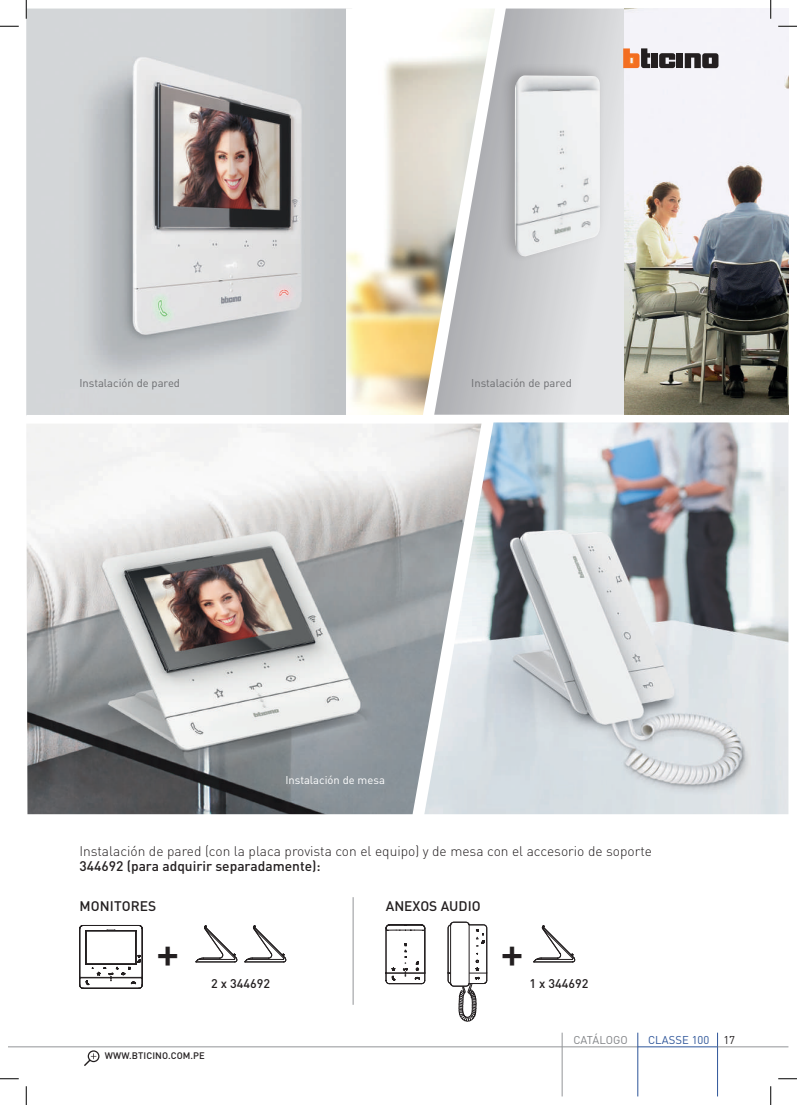
<style>
.page{position:relative;width:797px;height:1105px;background:#fff}
.page>*{position:absolute;margin:0;border:0;box-sizing:border-box;transform-origin:0 0}
.t1{font:500 43.75px "DIN Pro";color:#231f20}
.t2{font:300 13.75px "DIN Pro";color:#231f20}
.t3{font:500 13.75px "DIN Pro";color:#231f20}
.t4{font:500 12.5px "DIN Pro";color:#231f20}
.t5{font:11.25px "DIN Pro";color:#6c6d70}
.t6{font:11.25px "DIN Pro";color:#fff}
.t7{font:11.25px "DIN Pro";letter-spacing:.01em;color:#2e5599}
.t8{font:11.25px "DIN Pro";color:#808285}
.t9{font:11.25px "DIN Pro";color:#231f20}
.t10{font:500 9.38px "DIN Pro";letter-spacing:.01em;color:#231f20}
</style>
<div class="page">
<hr style="left:9px;top:1046px;width:628px;height:1px;background:#939598">
<div style="left:88px;top:1050px;width:11px;height:12px;border:1px solid #231f20;border-radius:50%"></div>
<svg style="left:84px;top:1053px;width:12px;height:13px"></svg>
<hr style="left:717px;top:1033px;width:1px;height:63px;background:#2e5599">
<hr style="left:637px;top:1033px;width:1px;height:63px;background:#2e5599">
<hr style="left:637px;top:1046px;width:80px;height:1px;background:#2e5599">
<hr style="left:717px;top:1046px;width:71px;height:1px;background:#939598">
<hr style="left:562px;top:1033px;width:1px;height:63px;background:#939598">
<svg style="left:495px;top:9px;width:129px;height:406px;background:#d4d5d7"></svg>
<img style="left:455px;top:422px;width:333px;height:392px">
<img style="left:26px;top:424px;width:455px;height:390px">
<div style="left:499px;top:62px;width:106px;height:201px;background:#231f20;opacity:.23"></div>
<img style="left:515px;top:75px;width:85px;height:181px">
<img style="left:624px;top:9px;width:164px;height:406px">
<img style="left:26px;top:9px;width:320px;height:406px">
<img style="left:346px;top:9px;width:149px;height:406px">
<svg style="left:79px;top:925px;width:64px;height:64px"></svg>
<svg style="left:447px;top:921px;width:40px;height:101px"></svg>
<svg style="left:385px;top:924px;width:40px;height:60px"></svg>
<svg style="left:195px;top:925px;width:42px;height:38px"></svg>
<svg style="left:244px;top:925px;width:42px;height:38px"></svg>
<svg style="left:533px;top:925px;width:42px;height:38px"></svg>
<hr style="left:353px;top:897px;width:1px;height:108px;background:#939598">
<div style="left:651px;top:53px;width:7px;height:15px;background:#231f20"></div>
<div style="left:676px;top:53px;width:7px;height:15px;background:#231f20"></div>
<svg style="left:623px;top:48px;width:27px;height:20px"></svg>
<svg style="left:659px;top:53px;width:16px;height:15px"></svg>
<svg style="left:684px;top:53px;width:34px;height:15px"></svg>
<svg style="left:0;top:25px;width:19px;height:2px"></svg>
<svg style="left:778px;top:25px;width:19px;height:2px"></svg>
<svg style="left:0;top:1078px;width:19px;height:1px"></svg>
<svg style="left:778px;top:1078px;width:19px;height:1px"></svg>
<svg style="left:25px;top:0;width:2px;height:19px"></svg>
<svg style="left:25px;top:1086px;width:2px;height:19px"></svg>
<svg style="left:770px;top:0;width:1px;height:19px"></svg>
<svg style="left:770px;top:1086px;width:1px;height:19px"></svg>
<p class="t5" style="left:79px;top:376px;width:102px">Instalación de pared</p>
<p class="t5" style="left:471px;top:376px;width:102px">Instalación de pared</p>
<p class="t6" style="left:285px;top:773px;width:101px">Instalación de mesa</p>
<p class="t2" style="left:79px;top:841px;width:574px">Instalación de pared (con la placa provista con el equipo) y de mesa con el accesorio de soporte</p>
<p class="t3" style="left:79px;top:856px;width:243px">344692 (para adquirir separadamente):</p>
<p class="t3" style="left:79px;top:896px;width:78px">MONITORES</p>
<p class="t3" style="left:386px;top:896px;width:96px">ANEXOS AUDIO</p>
<h1 class="t1" style="left:156px;top:922px;width:25px">+</h1>
<h1 class="t1" style="left:500px;top:922px;width:25px">+</h1>
<p class="t4" style="left:211px;top:975px;width:60px">2 x 344692</p>
<p class="t4" style="left:529px;top:975px;width:60px">1 x 344692</p>
<p class="t10" style="left:105px;top:1049px;width:101px">WWW.BTICINO.COM.PE</p>
<p class="t8" style="left:573px;top:1032px;width:56px">CATÁLOGO</p>
<p class="t7" style="left:648px;top:1032px;width:63px">CLASSE 100</p>
<p class="t9" style="left:723px;top:1032px;width:13px">17</p>
</div>
